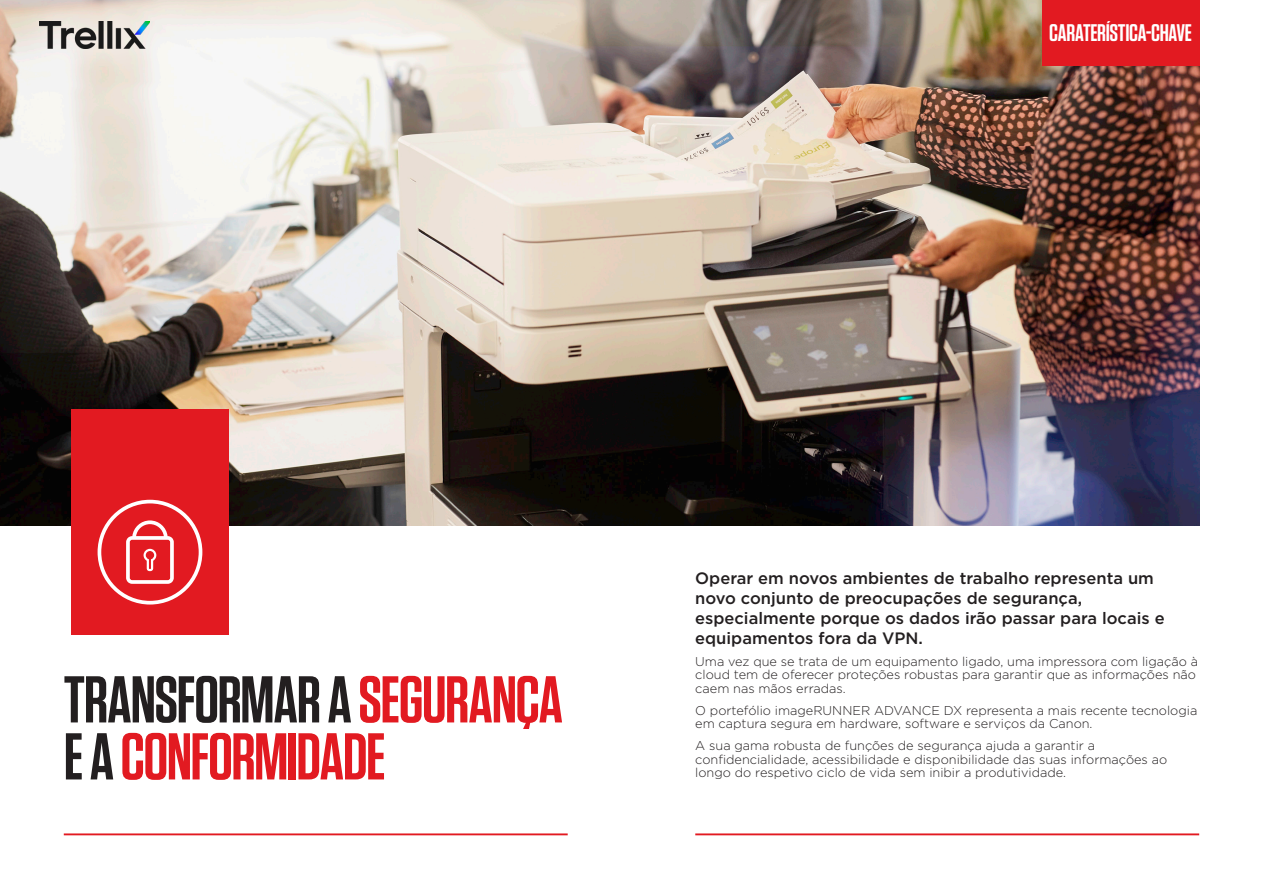
<style>
.page{position:relative;width:1263px;height:893px;background:#fff}
.page>*{position:absolute;margin:0;border:0;box-sizing:border-box;transform-origin:0 0}
.Subheading_BLACK{font:600 66px/57px "Tungsten";letter-spacing:-.025em;color:#e21a21}
.Subheading_BLACK-2{font:600 24px "Tungsten";letter-spacing:-.01em;color:#fff}
.Body{font:500 16.5px/19.8px "Gotham";color:#231f20}
.Body-2{font:300 12.75px/13.5px "Gotham";color:#231f20}
.s1{color:#231f20}
</style>
<div class="page">
<hr style="left:64px;top:833px;width:504px;height:2px;background:#e21a21">
<hr style="left:695px;top:833px;width:504px;height:2px;background:#e21a21">
<img style="left:0;top:0;width:1199px;height:525px">
<div style="left:71px;top:410px;width:158px;height:225px;background:#e21a21"></div>
<div style="left:1042px;top:0;width:157px;height:65px;background:#e21a21"></div>
<svg style="left:12px;top:0;width:165px;height:79px"></svg>
<img style="left:40px;top:21px;width:110px;height:28px">
<svg style="left:98px;top:500px;width:104px;height:104px"></svg>
<p class="Subheading_BLACK-2" style="left:1049px;top:21px;width:144px">CARATERÍSTICA-CHAVE</p>
<p class="Subheading_BLACK" style="left:64px;top:672px;width:501px"><span class="s1">TRANSFORMAR A</span> SEGURANÇA<br><span class="s1">E A</span> CONFORMIDADE</p>
<p class="Body" style="left:695px;top:568px;width:471px">Operar em novos ambientes de trabalho representa um novo conjunto de preocupações de segurança, especialmente porque os dados irão passar para locais e equipamentos fora da VPN.</p>
<p class="Body-2" style="left:695px;top:654px;width:504px">Uma vez que se trata de um equipamento ligado, uma impressora com ligação à cloud tem de oferecer proteções robustas para garantir que as informações não caem nas mãos erradas.</p>
<p class="Body-2" style="left:695px;top:703px;width:503px">O portefólio imageRUNNER ADVANCE DX representa a mais recente tecnologia em captura segura em hardware, software e serviços da Canon.</p>
<p class="Body-2" style="left:695px;top:738px;width:473px">A sua gama robusta de funções de segurança ajuda a garantir a confidencialidade, acessibilidade e disponibilidade das suas informações ao longo do respetivo ciclo de vida sem inibir a produtividade.</p>
</div>
